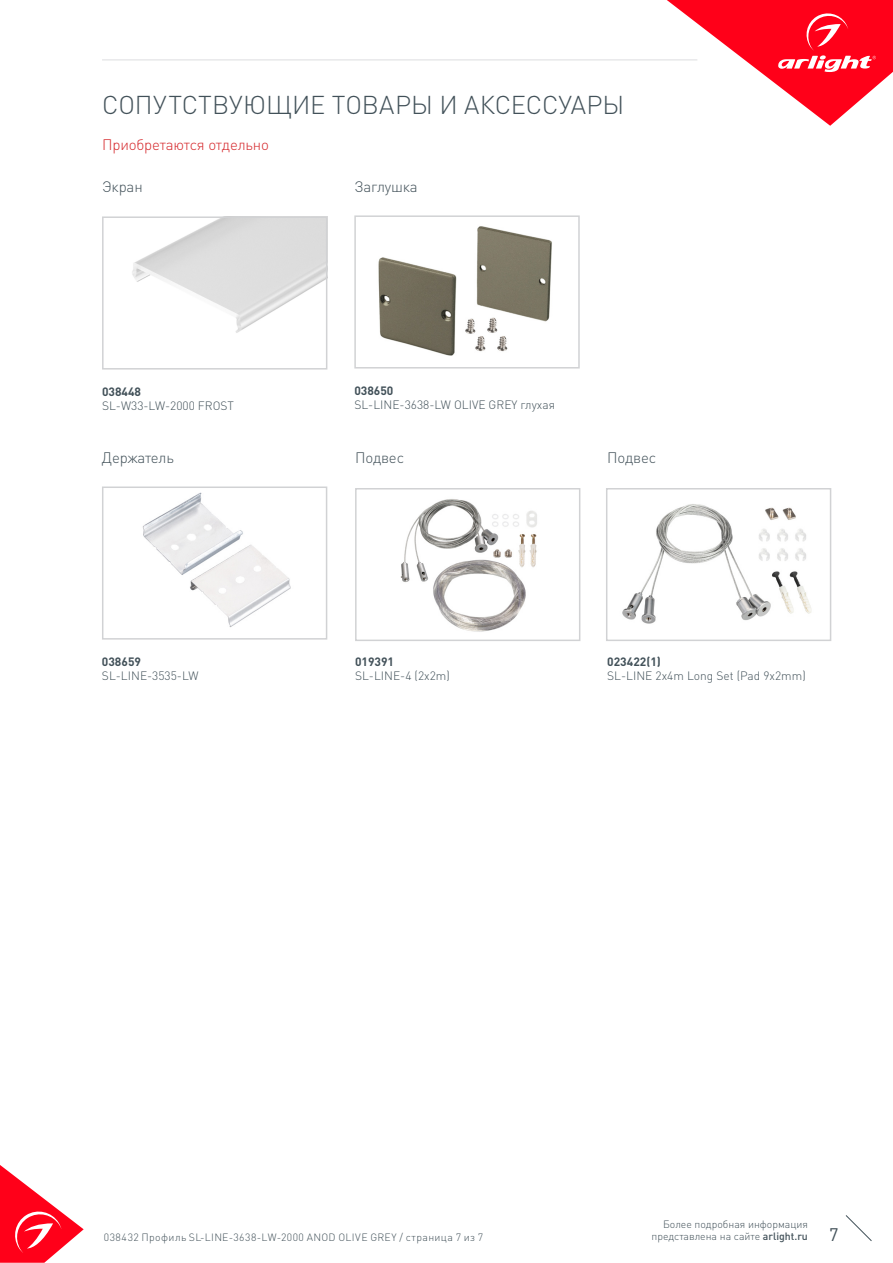
<style>
.page{position:relative;width:893px;height:1263px;background:#fff}
.page>*{position:absolute;margin:0;border:0;box-sizing:border-box;transform-origin:0 0}
.t1{font:300 25.5px "DIN Pro";color:#425159}
.t2{font:18px "DIN Pro";color:#425159}
.t3{font:300 15px "DIN Pro";letter-spacing:-.01em;color:#425159}
.t4{font:300 15px "DIN Pro";letter-spacing:-.01em;color:#d5262a}
.t5{font:300 12px/14.4px "DIN Pro";color:#425159}
.t6{font:700 12px "DIN Pro";color:#425159}
.t7{font:300 10.5px "DIN Pro";letter-spacing:.04em;color:#425159}
.t8{font:300 10.5px "DIN Pro";letter-spacing:.015em;color:#425159}
.s1{font-weight:700}
.s2{font-weight:500}
</style>
<div class="page">
<svg style="left:0;top:1165px;width:84px;height:98px"></svg>
<svg style="left:845px;top:1215px;width:27px;height:26px"></svg>
<svg style="left:667px;top:0;width:226px;height:126px"></svg>
<hr style="left:102px;top:60px;width:595px;height:1px;background:#dcdddf">
<img style="left:132px;top:219px;width:192px;height:114px">
<div style="left:102px;top:216px;width:225px;height:154px;border:2px solid #d1d2d4"></div>
<img style="left:378px;top:226px;width:174px;height:130px">
<div style="left:354px;top:215px;width:226px;height:153px;border:2px solid #d1d2d4"></div>
<img style="left:400px;top:499px;width:137px;height:133px">
<div style="left:355px;top:488px;width:225px;height:153px;border:2px solid #d1d2d4"></div>
<img style="left:142px;top:492px;width:149px;height:135px">
<div style="left:102px;top:486px;width:225px;height:154px;border:2px solid #d1d2d4"></div>
<img style="left:622px;top:504px;width:190px;height:120px">
<div style="left:606px;top:488px;width:225px;height:153px;border:2px solid #d1d2d4"></div>
<p class="t1" style="left:102px;top:87px;width:524px">СОПУТСТВУЮЩИЕ ТОВАРЫ И АКСЕССУАРЫ</p>
<p class="t4" style="left:102px;top:134px;width:168px">Приобретаются отдельно</p>
<p class="t3" style="left:102px;top:177px;width:42px">Экран</p>
<p class="t3" style="left:354px;top:177px;width:65px">Заглушка</p>
<p class="t6" style="left:102px;top:383px;width:41px">038448</p>
<p class="t5" style="left:102px;top:398px;width:134px">SL-W33-LW-2000 FROST</p>
<p class="t6" style="left:354px;top:382px;width:41px">038650</p>
<p class="t5" style="left:354px;top:397px;width:202px">SL-LINE-3638-LW OLIVE GREY глухая</p>
<p class="t3" style="left:102px;top:448px;width:73px">Держатель</p>
<p class="t3" style="left:355px;top:448px;width:51px">Подвес</p>
<p class="t3" style="left:607px;top:448px;width:51px">Подвес</p>
<p class="t5" style="left:102px;top:654px;width:98px"><span class="s1">038659<br></span>SL-LINE-3535-LW</p>
<p class="t6" style="left:355px;top:653px;width:41px">019391</p>
<p class="t5" style="left:355px;top:668px;width:96px">SL-LINE-4 (2x2m)</p>
<p class="t6" style="left:607px;top:653px;width:55px">023422(1)</p>
<p class="t5" style="left:607px;top:668px;width:200px">SL-LINE 2x4m Long Set (Pad 9x2mm)</p>
<p class="t8" style="left:663px;top:1216px;width:146px">Более подробная информация</p>
<p class="t8" style="left:651px;top:1229px;width:158px">представлена на сайте <span class="s2">arlight.ru</span></p>
<p class="t7" style="left:104px;top:1230px;width:381px">038432 Профиль SL-LINE-3638-LW-2000 ANOD OLIVE GREY / страница 7 из 7</p>
<h2 class="t2" style="left:829px;top:1222px;width:11px">7</h2>
</div>
